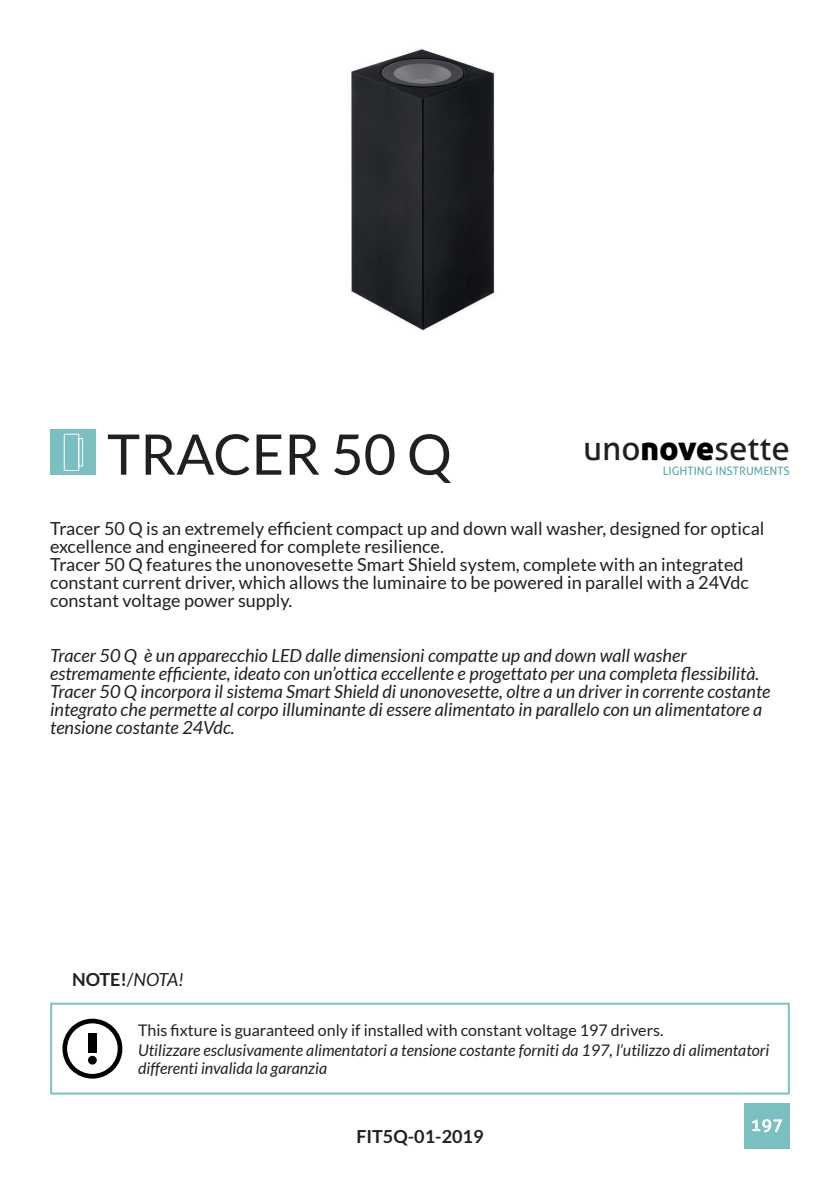
<style>
.page{position:relative;width:840px;height:1191px;background:#fff}
.page>*{position:absolute;margin:0;border:0;box-sizing:border-box;transform-origin:0 0}
.t1{font:56px "Lato";color:#231f20}
.t2{font:33.2px "Aller";color:#231f20}
.t3{font:italic 18px/18px "Lato";color:#231f20}
.t4{font:18px/18px "Lato";color:#231f20}
.t5{font:700 18px "Lato";color:#231f20}
.t6{font:italic 16px/18px "Lato";color:#231f20}
.t7{font:16px "Lato";color:#231f20}
.t8{font:11.6px "Aller";color:#5eabab}
.s1{font-family:"Aller Display";color:#000001}
.s2{font-weight:400}
.s3{font-weight:400;font-style:italic}
</style>
<div class="page">
<div style="left:50px;top:429px;width:45px;height:46px;background:#7bbfc0"></div>
<div style="left:744px;top:1103px;width:45px;height:45px;background:#7bbfc0"></div>
<div style="left:50px;top:1002px;width:739px;height:92px;border:2px solid #79c3c3"></div>
<svg style="left:752px;top:1119px;width:30px;height:13px"></svg>
<svg style="left:62px;top:1018px;width:61px;height:60px"></svg>
<div style="left:88px;top:1055px;width:9px;height:9px;background:#000001;border-radius:50%"></div>
<div style="left:88px;top:1032px;width:8px;height:20px;background:#000001"></div>
<img style="left:351px;top:49px;width:144px;height:281px">
<svg style="left:64px;top:433px;width:19px;height:38px"></svg>
<h1 class="t1" style="left:107px;top:423px;width:346px">TRACER 50 Q</h1>
<p class="t4" style="left:50px;top:519px;width:715px">Tracer 50 Q is an extremely efficient compact up and down wall washer, designed for optical excellence and engineered for complete resilience.<br>Tracer 50 Q features the unonovesette Smart Shield system, complete with an integrated constant current driver, which allows the luminaire to be powered in parallel with a 24Vdc constant voltage power supply.</p>
<p class="t3" style="left:50px;top:647px;width:721px">Tracer 50 Q è un apparecchio LED dalle dimensioni compatte up and down wall washer estremamente efficiente, ideato con un’ottica eccellente e progettato per una completa flessibilità.<br>Tracer 50 Q incorpora il sistema Smart Shield di unonovesette, oltre a un driver in corrente costante integrato che permette al corpo illuminante di essere alimentato in parallelo con un alimentatore a tensione costante 24Vdc.</p>
<h2 class="t2" style="left:583px;top:428px;width:208px">uno<span class="s1">nove</span>sette</h2>
<p class="t8" style="left:662px;top:464px;width:128px">LIGHTING INSTRUMENTS</p>
<p class="t5" style="left:72px;top:969px;width:113px">NOTE!<span class="s2">/</span><span class="s3">NOTA!</span></p>
<p class="t7" style="left:138px;top:1021px;width:526px">This fixture is guaranteed only if installed with constant voltage 197 drivers.</p>
<p class="t6" style="left:138px;top:1041px;width:632px">Utilizzare esclusivamente alimentatori a tensione costante forniti da 197, l’utilizzo di alimentatori differenti invalida la garanzia</p>
<p class="t5" style="left:356px;top:1126px;width:128px">FIT5Q-01-2019</p>
</div>
